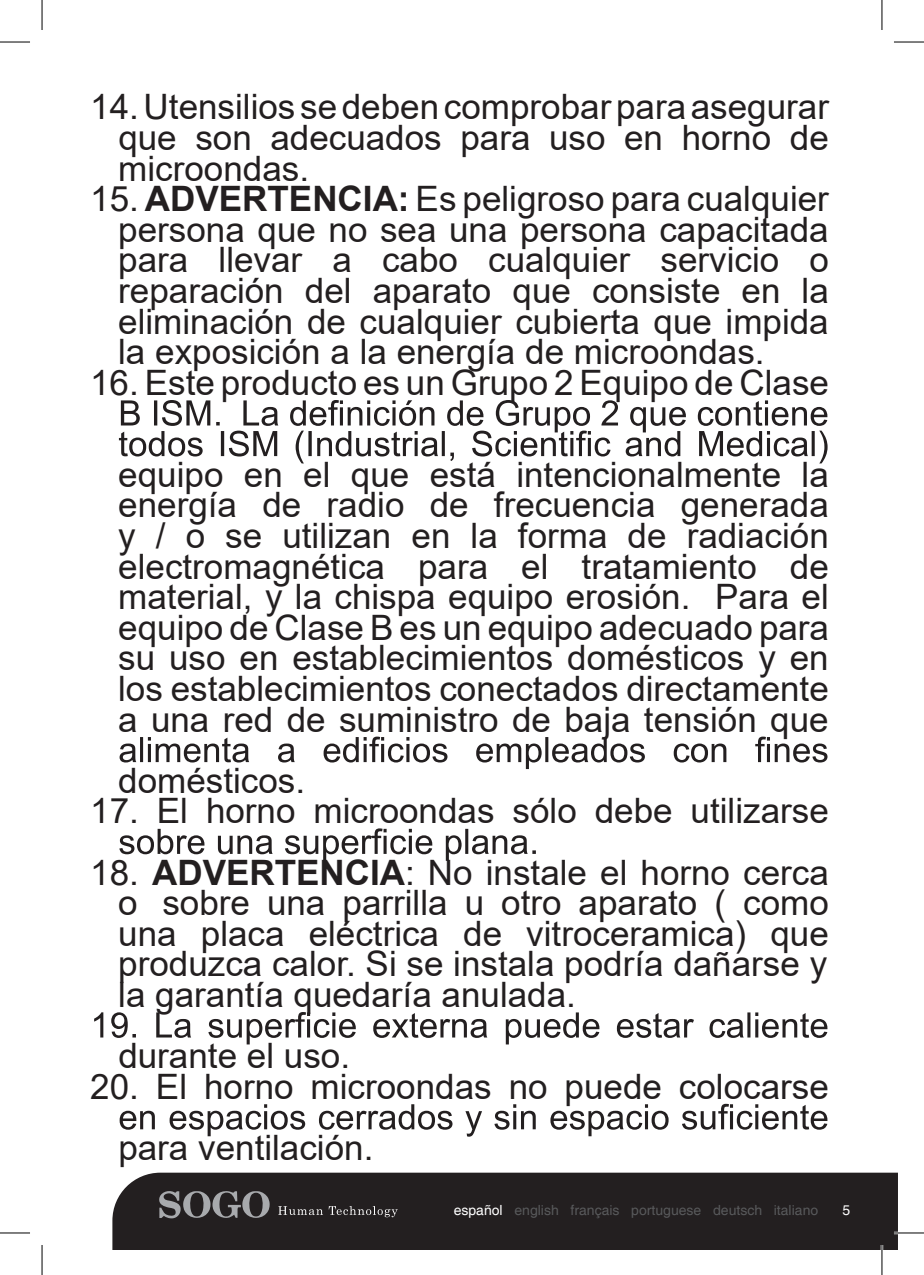
<style>
.page{position:relative;width:924px;height:1275px;background:#fff}
.page>*{position:absolute;margin:0;border:0;box-sizing:border-box;transform-origin:0 0}
.t1{font:35px/30.6px "Arial";color:#231f20;text-align:justify}
.t2{font:14px "Helvetica";color:#58595b}
.t3{font:14px "Helvetica";color:#fff}
.s1{font-weight:700}
.s2{color:#fff}
</style>
<div class="page">
<div style="left:112px;top:1172px;width:785px;height:78px;background:#231f20"></div>
<svg style="left:159px;top:1189px;width:111px;height:29px;background:#565556"></svg>
<svg style="left:278px;top:1206px;width:119px;height:11px"></svg>
<svg style="left:119px;top:400px;width:708px;height:63px"></svg>
<svg style="left:119px;top:736px;width:708px;height:33px"></svg>
<svg style="left:119px;top:828px;width:416px;height:33px"></svg>
<svg style="left:94px;top:1012px;width:733px;height:32px"></svg>
<svg style="left:120px;top:1103px;width:707px;height:33px"></svg>
<hr style="left:893px;top:1231px;width:30px;height:3px;background:#fff">
<hr style="left:880px;top:1245px;width:2px;height:30px;background:#fff">
<hr style="left:0;top:42px;width:30px;height:1px;background:#000">
<hr style="left:893px;top:42px;width:30px;height:1px;background:#000">
<hr style="left:0;top:1232px;width:30px;height:1px;background:#000">
<hr style="left:893px;top:1232px;width:30px;height:1px;background:#000">
<hr style="left:42px;top:0;width:1px;height:30px;background:#000">
<hr style="left:42px;top:1245px;width:1px;height:30px;background:#000">
<hr style="left:881px;top:0;width:1px;height:30px;background:#000">
<hr style="left:881px;top:1245px;width:1px;height:30px;background:#000">
<p class="t1" style="left:118px;top:92px;width:712px;text-indent:-28px">14. Utensilios se deben comprobar para asegurar que son adecuados para uso en horno de microondas.</p>
<p class="t1" style="left:118px;top:183px;width:712px;text-indent:-28px">15. <span class="s1">ADVERTENCIA:</span> Es peligroso para cualquier persona que no sea una persona capacitada para llevar a cabo cualquier servicio o reparación del aparato que consiste en la eliminación de cualquier cubierta que impida la exposición a la energía de microondas.</p>
<p class="t1" style="left:90px;top:367px;width:740px">16. Este producto es un Grupo 2 Equipo de Clase</p>
<p class="t1" style="left:118px;top:459px;width:712px">equipo en el que está intencionalmente la energía de radio de frecuencia generada y / o se utilizan en la forma de radiación electromagnética para el tratamiento de material, y la chispa equipo erosión. Para el equipo de Clase B es un equipo adecuado para su uso en establecimientos domésticos y en los establecimientos conectados directamente a una red de suministro de baja tensión que</p>
<p class="t1" style="left:118px;top:765px;width:188px">domésticos.</p>
<p class="t1" style="left:90px;top:795px;width:739px">17. El horno microondas sólo debe utilizarse</p>
<p class="t1" style="left:118px;top:856px;width:711px;text-indent:-28px">18. <span class="s1">ADVERTENCIA</span>: No instale el horno cerca o sobre una parrilla u otro aparato ( como una placa eléctrica de vitroceramica) que produzca calor. Si se instala podría dañarse y la garantía quedaría anulada.</p>
<p class="t1" style="left:118px;top:1040px;width:233px">durante el uso.</p>
<p class="t1" style="left:118px;top:1055px;width:711px;line-height:61.2px;text-indent:-28px">20. El horno microondas no puede colocarse para ventilación.</p>
<p class="t2" style="left:453px;top:1202px;width:366px"><span class="s2">español</span> english français portuguese deutsch italiano</p>
<p class="t3" style="left:842px;top:1202px;width:9px">5</p>
</div>
